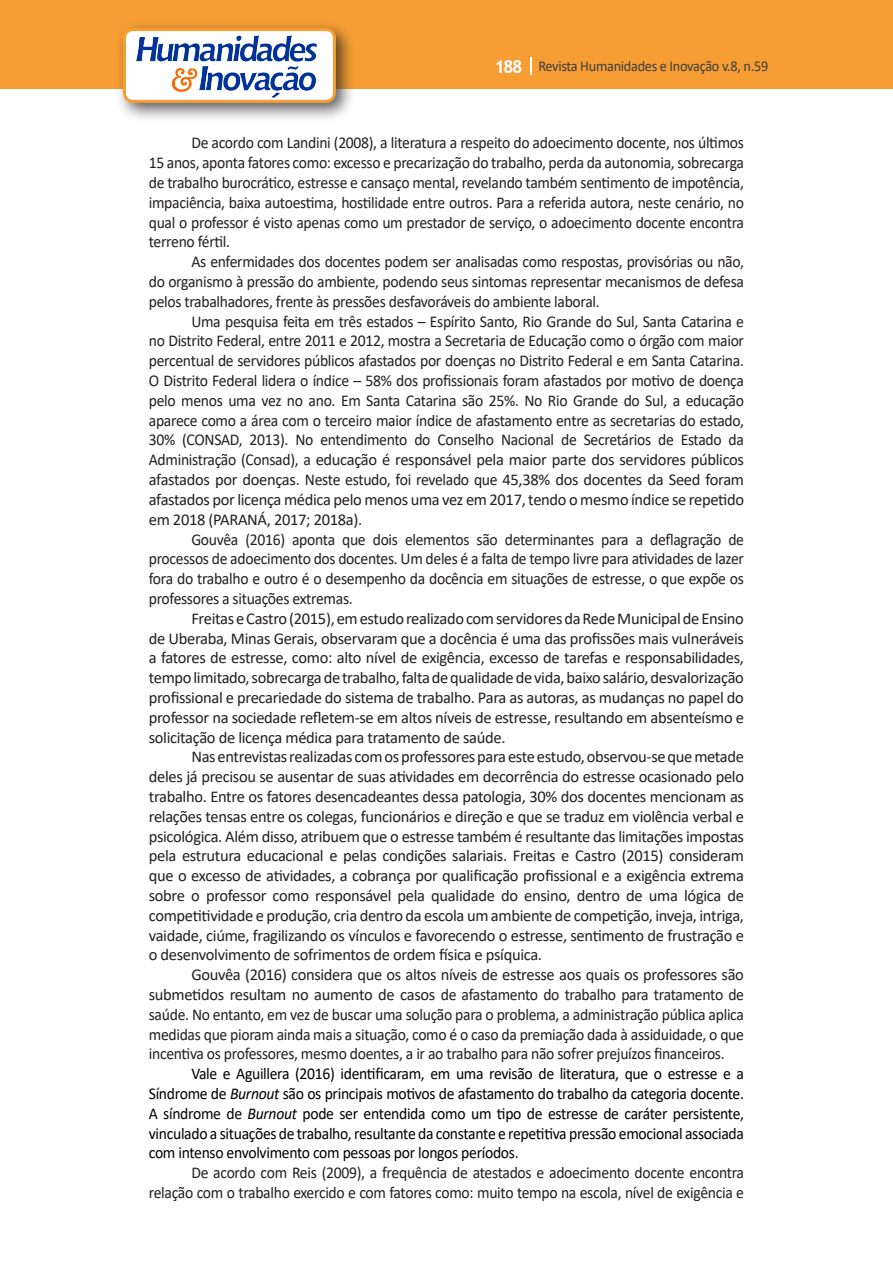
<style>
.page{position:relative;width:893px;height:1263px;background:#fff}
.page>*{position:absolute;margin:0;border:0;box-sizing:border-box;transform-origin:0 0}
.texto{font:16.5px/19.8px "Calibri";letter-spacing:-.02em;color:#231f20;text-align:justify;scale:.95 1}
.texto-2{font:16.5px/19.8px "Calibri";letter-spacing:-.02em;color:#231f20;text-align:justify}
.texto-3{font:16.5px/19.8px "Calibri";letter-spacing:-.02em;color:#000;text-align:justify;scale:.95 1}
.t1{font:15px "Calibri";letter-spacing:-.02em;color:#3e3e3f;scale:.95 1}
.s1{font-family:"Trebuchet MS";font-weight:700;font-size:18px;color:#fff}
.s2{font-style:italic}
</style>
<div class="page">
<div style="left:0;top:0;width:893px;height:88px;background:#f69e34"></div>
<svg style="left:530px;top:57px;width:2px;height:18px"></svg>
<div style="left:115px;top:20px;width:241px;height:103px;background:#231f20;opacity:.75"></div>
<div style="left:125px;top:30px;width:209px;height:71px;background:#fff;border-radius:9px"></div>
<div style="left:123px;top:28px;width:213px;height:75px;border:3px solid #f69e34;border-radius:9px"></div>
<img style="left:136px;top:36px;width:181px;height:61px">
<p class="t1" style="left:495px;top:56px;width:290px"><span class="s1">188</span> Revista Humanidades e Inovação v.8, n.59</p>
<p class="texto" style="left:149px;top:133px;width:628px;text-indent:43px">De acordo com Landini (2008), a literatura a respeito do adoecimento docente, nos últimos 15 anos, aponta fatores como: excesso e precarização do trabalho, perda da autonomia, sobrecarga de trabalho burocrático, estresse e cansaço mental, revelando também sentimento de impotência, impaciência, baixa autoestima, hostilidade entre outros. Para a referida autora, neste cenário, no qual o professor é visto apenas como um prestador de serviço, o adoecimento docente encontra terreno fértil.</p>
<p class="texto" style="left:149px;top:251px;width:628px;text-indent:43px">As enfermidades dos docentes podem ser analisadas como respostas, provisórias ou não, do organismo à pressão do ambiente, podendo seus sintomas representar mecanismos de defesa pelos trabalhadores, frente às pressões desfavoráveis do ambiente laboral.</p>
<p class="texto" style="left:149px;top:311px;width:628px;text-indent:43px">Uma pesquisa feita em três estados – Espírito Santo, Rio Grande do Sul, Santa Catarina e no Distrito Federal, entre 2011 e 2012, mostra a Secretaria de Educação como o órgão com maior percentual de servidores públicos afastados por doenças no Distrito Federal e em Santa Catarina.<br>O Distrito Federal lidera o índice – 58% dos profissionais foram afastados por motivo de doença pelo menos uma vez no ano. Em Santa Catarina são 25%. No Rio Grande do Sul, a educação aparece como a área com o terceiro maior índice de afastamento entre as secretarias do estado, 30% (CONSAD, 2013). No entendimento do Conselho Nacional de Secretários de Estado da Administração (Consad), a educação é responsável pela maior parte dos servidores públicos afastados por doenças. Neste estudo, foi revelado que 45,38% dos docentes da Seed foram afastados por licença médica pelo menos uma vez em 2017, tendo o mesmo índice se repetido em 2018 (PARANÁ, 2017; 2018a).</p>
<p class="texto" style="left:149px;top:529px;width:628px;text-indent:43px">Gouvêa (2016) aponta que dois elementos são determinantes para a deflagração de processos de adoecimento dos docentes. Um deles é a falta de tempo livre para atividades de lazer fora do trabalho e outro é o desempenho da docência em situações de estresse, o que expõe os professores a situações extremas.</p>
<p class="texto-2" style="left:149px;top:608px;width:597px;text-indent:43px">Freitas e Castro (2015), em estudo realizado com servidores da Rede Municipal de Ensino de Uberaba, Minas Gerais, observaram que a docência é uma das profissões mais vulneráveis a fatores de estresse, como: alto nível de exigência, excesso de tarefas e responsabilidades, tempo limitado, sobrecarga de trabalho, falta de qualidade de vida, baixo salário, desvalorização profissional e precariedade do sistema de trabalho. Para as autoras, as mudanças no papel do professor na sociedade refletem-se em altos níveis de estresse, resultando em absenteísmo e solicitação de licença médica para tratamento de saúde.</p>
<p class="texto-2" style="left:149px;top:746px;width:597px;text-indent:43px">Nas entrevistas realizadas com os professores para este estudo, observou-se que metade deles já precisou se ausentar de suas atividades em decorrência do estresse ocasionado pelo trabalho. Entre os fatores desencadeantes dessa patologia, 30% dos docentes mencionam as relações tensas entre os colegas, funcionários e direção e que se traduz em violência verbal e psicológica. Além disso, atribuem que o estresse também é resultante das limitações impostas pela estrutura educacional e pelas condições salariais. Freitas e Castro (2015) consideram que o excesso de atividades, a cobrança por qualificação profissional e a exigência extrema sobre o professor como responsável pela qualidade do ensino, dentro de uma lógica de competitividade e produção, cria dentro da escola um ambiente de competição, inveja, intriga, vaidade, ciúme, fragilizando os vínculos e favorecendo o estresse, sentimento de frustração e o desenvolvimento de sofrimentos de ordem física e psíquica.</p>
<p class="texto-2" style="left:149px;top:964px;width:597px;text-indent:43px">Gouvêa (2016) considera que os altos níveis de estresse aos quais os professores são submetidos resultam no aumento de casos de afastamento do trabalho para tratamento de saúde. No entanto, em vez de buscar uma solução para o problema, a administração pública aplica medidas que pioram ainda mais a situação, como é o caso da premiação dada à assiduidade, o que incentiva os professores, mesmo doentes, a ir ao trabalho para não sofrer prejuízos financeiros.</p>
<p class="texto-3" style="left:149px;top:1063px;width:628px;text-indent:43px">Vale e Aguillera (2016) identificaram, em uma revisão de literatura, que o estresse e a Síndrome de <span class="s2">Burnout</span> são os principais motivos de afastamento do trabalho da categoria docente.<br>A síndrome de <span class="s2">Burnout</span> pode ser entendida como um tipo de estresse de caráter persistente, vinculado a situações de trabalho, resultante da constante e repetitiva pressão emocional associada com intenso envolvimento com pessoas por longos períodos.</p>
<p class="texto" style="left:149px;top:1162px;width:628px;text-align:right">De acordo com Reis (2009), a frequência de atestados e adoecimento docente encontra relação com o trabalho exercido e com fatores como: muito tempo na escola, nível de exigência e</p>
</div>
